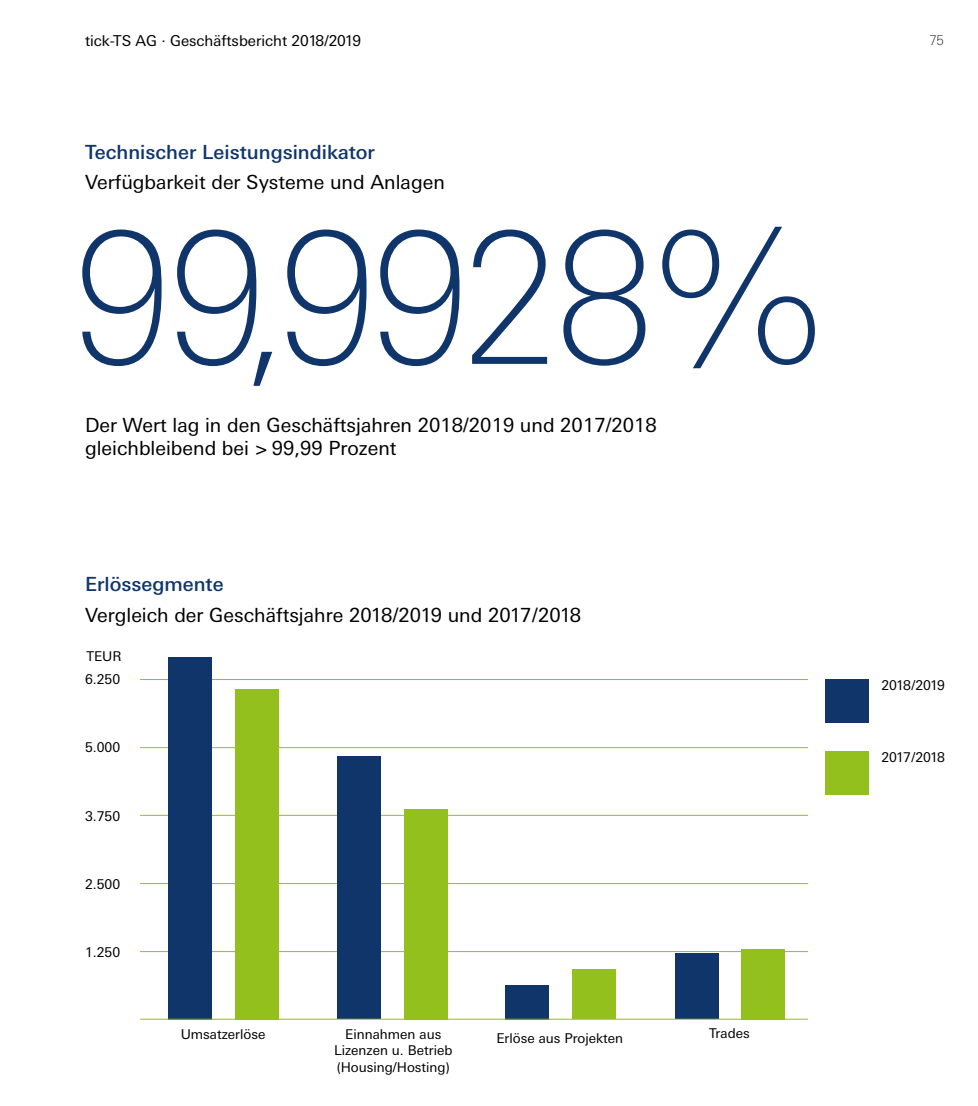
<style>
.page{position:relative;width:978px;height:1106px;background:#fff}
.page>*{position:absolute;margin:0;border:0;box-sizing:border-box;transform-origin:0 0}
.t1{font:100 183px "Linotype Univers Basic";letter-spacing:-.04em;color:#0f356b}
.t2{font:19.5px/23.4px "Linotype Univers Basic";color:#000}
.t3{font:500 19.5px "Linotype Univers Basic";color:#0f356b}
.t4{font:15px "Linotype Univers Basic";color:#000}
.t5{font:13.5px/16.2px "Linotype Univers Basic";color:#000;text-align:center}
.t6{font:13.5px "Linotype Univers Basic";letter-spacing:-.065em;color:#000}
.t7{font:100 13.5px "Linotype Univers Basic";color:#000}
</style>
<div class="page">
<hr style="left:140px;top:815px;width:668px;height:1px;background:#93c01c">
<hr style="left:140px;top:747px;width:668px;height:1px;background:#93c01c">
<hr style="left:140px;top:679px;width:668px;height:1px;background:#93c01c">
<hr style="left:140px;top:951px;width:668px;height:1px;background:#93c01c">
<hr style="left:140px;top:883px;width:668px;height:1px;background:#93c01c">
<div style="left:337px;top:756px;width:43px;height:263px;background:#0f356b"></div>
<div style="left:168px;top:657px;width:44px;height:362px;background:#0f356b"></div>
<div style="left:506px;top:985px;width:43px;height:34px;background:#0f356b"></div>
<div style="left:675px;top:953px;width:43px;height:66px;background:#0f356b"></div>
<div style="left:825px;top:751px;width:43px;height:43px;background:#93c01c"></div>
<div style="left:825px;top:679px;width:43px;height:43px;background:#0f356b"></div>
<div style="left:404px;top:809px;width:43px;height:210px;background:#93c01c"></div>
<div style="left:235px;top:689px;width:44px;height:330px;background:#93c01c"></div>
<div style="left:573px;top:969px;width:43px;height:50px;background:#93c01c"></div>
<div style="left:741px;top:948px;width:43px;height:71px;background:#93c01c"></div>
<hr style="left:140px;top:1018px;width:668px;height:1px;background:#93c01c">
<p class="t4" style="left:85px;top:32px;width:278px">tick-TS AG · Geschäftsbericht 2018/2019</p>
<p class="t7" style="left:929px;top:32px;width:16px">75</p>
<p class="t3" style="left:85px;top:140px;width:291px">Technischer Leistungsindikator</p>
<p class="t2" style="left:85px;top:170px;width:361px">Verfügbarkeit der Systeme und Anlagen</p>
<h1 class="t1" style="left:72px;top:195px;width:751px">99,9928%</h1>
<p class="t2" style="left:85px;top:413px;width:573px">Der Wert lag in den Geschäftsjahren 2018/2019 und 2017/2018 gleichbleibend bei &gt; 99,99 Prozent</p>
<p class="t3" style="left:85px;top:573px;width:140px">Erlössegmente</p>
<p class="t2" style="left:85px;top:603px;width:498px">Vergleich der Geschäftsjahre 2018/2019 und 2017/2018</p>
<p class="t5" style="left:86px;top:648px;width:37px">TEUR</p>
<p class="t5" style="left:85px;top:671px;width:37px">6.250</p>
<p class="t5" style="left:85px;top:739px;width:37px">5.000</p>
<p class="t5" style="left:85px;top:807px;width:37px">3.750</p>
<p class="t5" style="left:85px;top:876px;width:37px">2.500</p>
<p class="t5" style="left:85px;top:944px;width:37px">1.250</p>
<p class="t5" style="left:181px;top:1026px;width:86px">Umsatzerlöse</p>
<p class="t5" style="left:496px;top:1029px;width:128px">Erlöse aus Projekten</p>
<p class="t5" style="left:709px;top:1025px;width:42px">Trades</p>
<p class="t5" style="left:334px;top:1026px;width:120px">Einnahmen aus<br>Lizenzen u. Betrieb (Housing/Hosting)</p>
<p class="t6" style="left:881px;top:677px;width:65px">2018/2019</p>
<p class="t6" style="left:881px;top:749px;width:65px">2017/2018</p>
</div>
